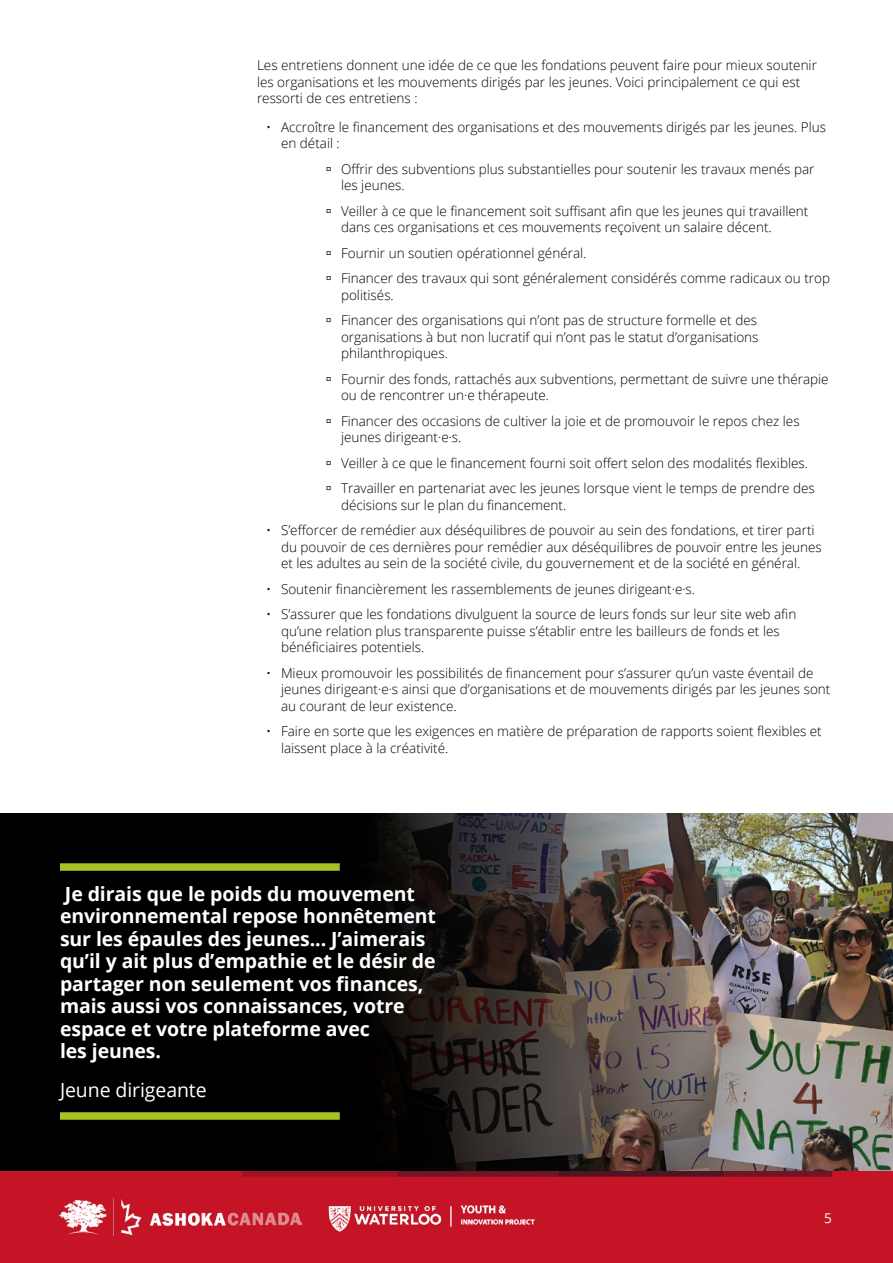
<style>
.page{position:relative;width:893px;height:1263px;background:#fff}
.page>*{position:absolute;margin:0;border:0;box-sizing:border-box;transform-origin:0 0}
.t1{font:700 19.5px/22.5px "Open Sans";letter-spacing:-.005em;color:#fff}
.t2{font:19.5px "Open Sans";letter-spacing:-.005em;color:#fff}
.t3{font:300 13.5px/16.5px "Open Sans";color:#000}
.t4{font:13.5px "Open Sans";color:#fff}
</style>
<div class="page">
<div style="left:0;top:1173px;width:893px;height:90px;background:#c41425"></div>
<img style="left:60px;top:1198px;width:241px;height:38px">
<img style="left:328px;top:1205px;width:207px;height:27px">
<div style="left:0;top:1171px;width:242px;height:6px;background:#c41425"></div>
<div style="left:242px;top:1171px;width:155px;height:6px;background:#9e1425"></div>
<div style="left:397px;top:1171px;width:160px;height:6px;background:#711425"></div>
<div style="left:724px;top:1171px;width:109px;height:6px;background:#711425"></div>
<div style="left:557px;top:1171px;width:167px;height:6px;background:#511425"></div>
<div style="left:832px;top:1171px;width:61px;height:6px;background:#c41425"></div>
<img style="left:0;top:813px;width:892px;height:358px">
<div style="left:60px;top:863px;width:280px;height:8px;background:#a9c122"></div>
<div style="left:60px;top:1112px;width:280px;height:8px;background:#a9c122"></div>
<p class="t3" style="left:257px;top:57px;width:561px">Les entretiens donnent une idée de ce que les fondations peuvent faire pour mieux soutenir les organisations et les mouvements dirigés par les jeunes. Voici principalement ce qui est ressorti de ces entretiens :</p>
<p class="t3" style="left:281px;top:118px;width:547px;text-indent:-15px">• Accroître le financement des organisations et des mouvements dirigés par les jeunes. Plus en détail :</p>
<p class="t3" style="left:341px;top:160px;width:475px;text-indent:-15px">→ Offrir des subventions plus substantielles pour soutenir les travaux menés par les jeunes.</p>
<p class="t3" style="left:341px;top:202px;width:469px;text-indent:-15px">→ Veiller à ce que le financement soit suffisant afin que les jeunes qui travaillent dans ces organisations et ces mouvements reçoivent un salaire décent.</p>
<p class="t3" style="left:326px;top:244px;width:262px">→ Fournir un soutien opérationnel général.</p>
<p class="t3" style="left:341px;top:270px;width:491px;text-indent:-15px">→ Financer des travaux qui sont généralement considérés comme radicaux ou trop politisés.</p>
<p class="t3" style="left:341px;top:312px;width:419px;text-align:justify;text-indent:-15px">→ Financer des organisations qui n’ont pas de structure formelle et des organisations à but non lucratif qui n’ont pas le statut d’organisations philanthropiques.</p>
<p class="t3" style="left:341px;top:370px;width:489px;text-indent:-15px">→ Fournir des fonds, rattachés aux subventions, permettant de suivre une thérapie ou de rencontrer un·e thérapeute.</p>
<p class="t3" style="left:341px;top:412px;width:460px;text-indent:-15px">→ Financer des occasions de cultiver la joie et de promouvoir le repos chez les jeunes dirigeant·e·s.</p>
<p class="t3" style="left:326px;top:454px;width:483px">→ Veiller à ce que le financement fourni soit offert selon des modalités flexibles.</p>
<p class="t3" style="left:341px;top:480px;width:475px;text-indent:-15px">→ Travailler en partenariat avec les jeunes lorsque vient le temps de prendre des décisions sur le plan du financement.</p>
<p class="t3" style="left:281px;top:522px;width:542px;text-indent:-15px">• S’efforcer de remédier aux déséquilibres de pouvoir au sein des fondations, et tirer parti du pouvoir de ces dernières pour remédier aux déséquilibres de pouvoir entre les jeunes et les adultes au sein de la société civile, du gouvernement et de la société en général.</p>
<p class="t3" style="left:266px;top:580px;width:431px">• Soutenir financièrement les rassemblements de jeunes dirigeant·e·s.</p>
<p class="t3" style="left:281px;top:606px;width:517px;text-indent:-15px">• S’assurer que les fondations divulguent la source de leurs fonds sur leur site web afin qu’une relation plus transparente puisse s’établir entre les bailleurs de fonds et les bénéficiaires potentiels.</p>
<p class="t3" style="left:281px;top:664px;width:551px;text-indent:-15px">• Mieux promouvoir les possibilités de financement pour s’assurer qu’un vaste éventail de jeunes dirigeant·e·s ainsi que d’organisations et de mouvements dirigés par les jeunes sont au courant de leur existence.</p>
<p class="t3" style="left:281px;top:723px;width:542px;text-indent:-15px">• Faire en sorte que les exigences en matière de préparation de rapports soient flexibles et laissent place à la créativité.</p>
<p class="t1" style="left:60px;top:882px;width:378px">Je dirais que le poids du mouvement environnemental repose honnêtement sur les épaules des jeunes... J’aimerais qu’il y ait plus d’empathie et le désir de partager non seulement vos finances, mais aussi vos connaissances, votre espace et votre plateforme avec<br>les jeunes.</p>
<h1 class="t2" style="left:60px;top:1077px;width:148px">Jeune dirigeante</h1>
<p class="t4" style="left:824px;top:1208px;width:9px">5</p>
</div>
